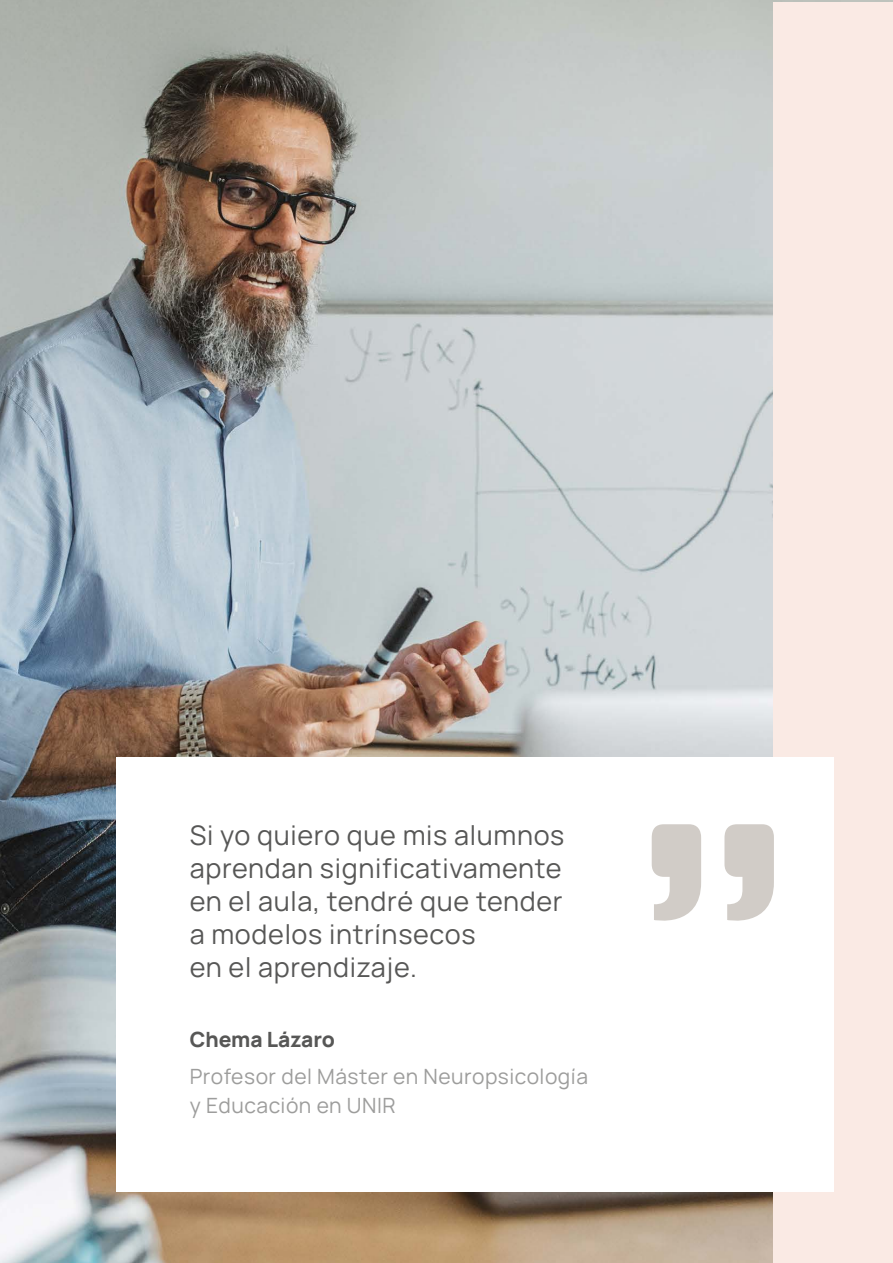
<style>
.page{position:relative;width:893px;height:1263px;background:#fff}
.page>*{position:absolute;margin:0;border:0;box-sizing:border-box;transform-origin:0 0}
.t1{font:27px/33px "Manrope";letter-spacing:.025em;color:#575756}
.t2{font:21px/28.5px "Manrope";letter-spacing:.025em;color:#9d9d9c}
.t3{font:800 21px "Manrope";color:#575756}
</style>
<div class="page">
<img style="left:0;top:0;width:893px;height:1263px">
<div style="left:774px;top:2px;width:119px;height:1261px;background:#faeae4"></div>
<div style="left:116px;top:757px;width:717px;height:435px;background:#fff"></div>
<svg style="left:652px;top:824px;width:122px;height:97px"></svg>
<p class="t1" style="left:190px;top:818px;width:376px">Si yo quiero que mis alumnos aprendan significativamente en el aula, tendré que tender a modelos intrínsecos<br>en el aprendizaje.</p>
<p class="t3" style="left:190px;top:1025px;width:147px">Chema Lázaro</p>
<p class="t2" style="left:190px;top:1061px;width:400px">Profesor del Máster en Neuropsicología y Educación en UNIR</p>
</div>
